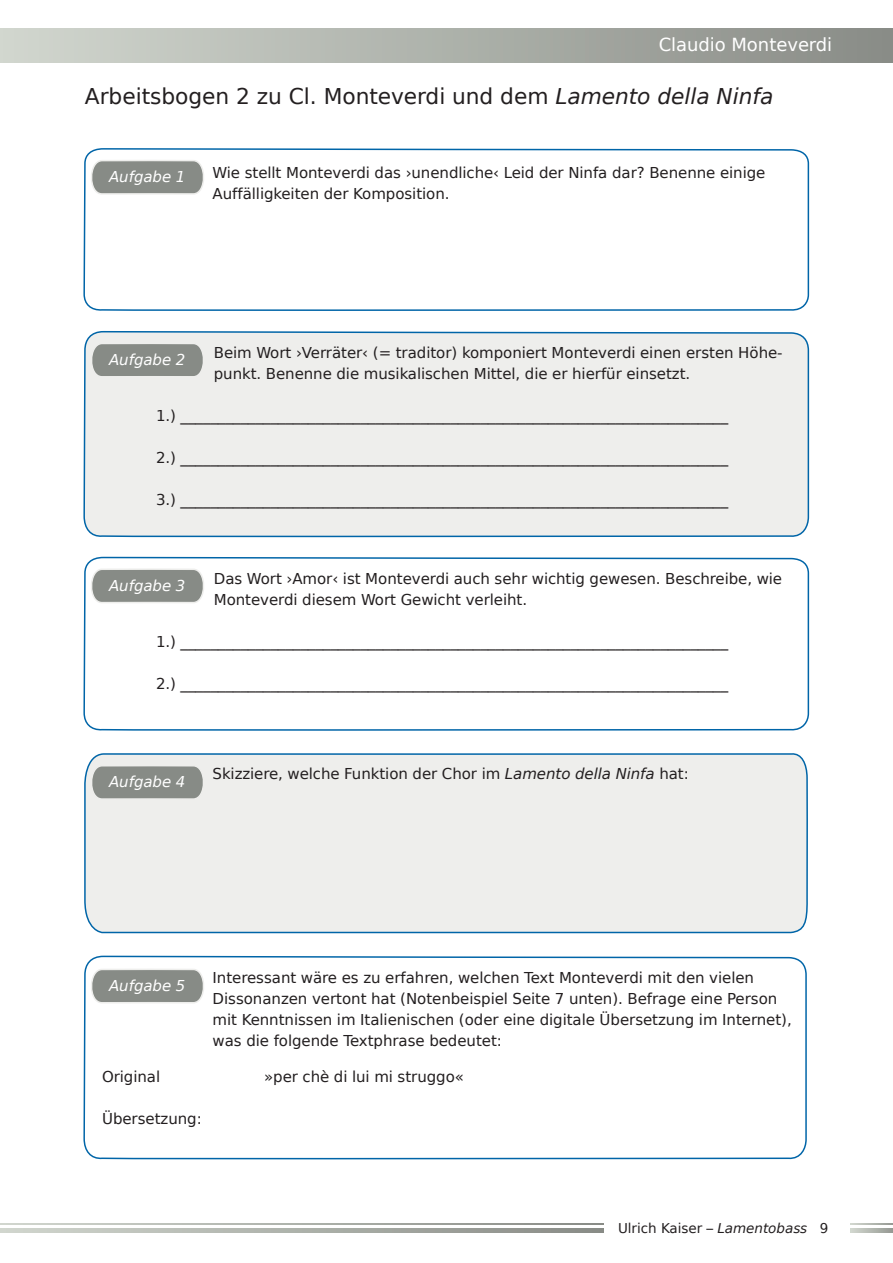
<style>
.page{position:relative;width:893px;height:1263px;background:#fff}
.page>*{position:absolute;margin:0;border:0;box-sizing:border-box;transform-origin:0 0}
.t1{font:21.75px "Bitstream Vera Sans";color:#231f20}
.t2{font:18px "Bitstream Vera Sans";color:#fff}
.t3{font:15px/21px "Bitstream Vera Sans";letter-spacing:-.005em;color:#231f20}
.t4{font:italic 15px "Bitstream Vera Sans";letter-spacing:-.005em;color:#fff}
.t5{font:13.5px "Bitstream Vera Sans";color:#231f20}
.s1{font-style:italic}
</style>
<div class="page">
<div style="left:83px;top:331px;width:727px;height:206px;background:#eeeeec"></div>
<svg style="left:83px;top:148px;width:727px;height:163px"></svg>
<svg style="left:83px;top:556px;width:727px;height:175px"></svg>
<div style="left:0;top:28px;width:893px;height:34px;background:linear-gradient(to right,#d2d7cf,#898c87)"></div>
<div style="left:88px;top:160px;width:119px;height:34px;background:#878b86;border-radius:14px"></div>
<div style="left:87px;top:160px;width:121px;height:35px;border:2px solid #eeeeec;border-radius:14px"></div>
<div style="left:88px;top:343px;width:119px;height:34px;background:#878b86;border-radius:14px"></div>
<div style="left:87px;top:343px;width:121px;height:34px;border:2px solid #eeeeec;border-radius:14px"></div>
<div style="left:88px;top:569px;width:119px;height:34px;background:#878b86;border-radius:14px"></div>
<div style="left:87px;top:568px;width:121px;height:35px;border:2px solid #eeeeec;border-radius:14px"></div>
<div style="left:84px;top:753px;width:724px;height:181px;background:#eeeeec"></div>
<div style="left:88px;top:766px;width:119px;height:33px;background:#878b86;border-radius:14px"></div>
<div style="left:87px;top:765px;width:121px;height:35px;border:2px solid #eeeeec;border-radius:14px"></div>
<svg style="left:83px;top:955px;width:724px;height:205px"></svg>
<svg style="left:0;top:1228px;width:603px;height:5px;background:#acb0aa"></svg>
<svg style="left:850px;top:1228px;width:43px;height:5px"></svg>
<p class="t2" style="left:659px;top:34px;width:175px">Claudio Monteverdi</p>
<h1 class="t1" style="left:85px;top:84px;width:690px">Arbeitsbogen 2 zu Cl. Monteverdi und dem <span class="s1">Lamento della Ninfa</span></h1>
<p class="t4" style="left:109px;top:168px;width:78px">Aufgabe 1</p>
<p class="t3" style="left:213px;top:162px;width:554px">Wie stellt Monteverdi das ›unendliche‹ Leid der Ninfa dar? Benenne einige<br>Auffälligkeiten der Komposition.</p>
<p class="t3" style="left:214px;top:343px;width:570px">Beim Wort ›Verräter‹ (= traditor) komponiert Monteverdi einen ersten Höhe&shy;punkt. Benenne die musikalischen Mittel, die er hierfür einsetzt.</p>
<p class="t3" style="left:156px;top:406px;width:574px">1.) _________________________________________________________________________</p>
<p class="t3" style="left:156px;top:448px;width:574px">2.) _________________________________________________________________________</p>
<p class="t3" style="left:156px;top:490px;width:574px">3.) _________________________________________________________________________</p>
<p class="t4" style="left:109px;top:351px;width:78px">Aufgabe 2</p>
<p class="t3" style="left:214px;top:568px;width:570px">Das Wort ›Amor‹ ist Monteverdi auch sehr wichtig gewesen. Beschreibe, wie<br>Monteverdi diesem Wort Gewicht verleiht.</p>
<p class="t3" style="left:156px;top:631px;width:574px">1.) _________________________________________________________________________</p>
<p class="t3" style="left:156px;top:673px;width:574px">2.) _________________________________________________________________________</p>
<p class="t4" style="left:109px;top:577px;width:78px">Aufgabe 3</p>
<p class="t4" style="left:109px;top:773px;width:78px">Aufgabe 4</p>
<p class="t3" style="left:213px;top:763px;width:478px">Skizziere, welche Funktion der Chor im <span class="s1">Lamento della Ninfa</span> hat:</p>
<p class="t4" style="left:109px;top:977px;width:78px">Aufgabe 5</p>
<p class="t3" style="left:213px;top:967px;width:581px">Interessant wäre es zu erfahren, welchen Text Monteverdi mit den vielen Dissonanzen vertont hat (Notenbeispiel Seite 7 unten). Befrage eine Person mit Kenntnissen im Italienischen (oder eine digitale Übersetzung im Internet), was die folgende Textphrase bedeutet:</p>
<p class="t3" style="left:102px;top:1066px;width:60px">Original</p>
<p class="t3" style="left:264px;top:1066px;width:201px">»per chè di lui mi struggo«</p>
<p class="t3" style="left:102px;top:1108px;width:101px">Übersetzung:</p>
<p class="t5" style="left:618px;top:1220px;width:212px">Ulrich Kaiser – <span class="s1">Lamentobass</span> 9</p>
</div>
